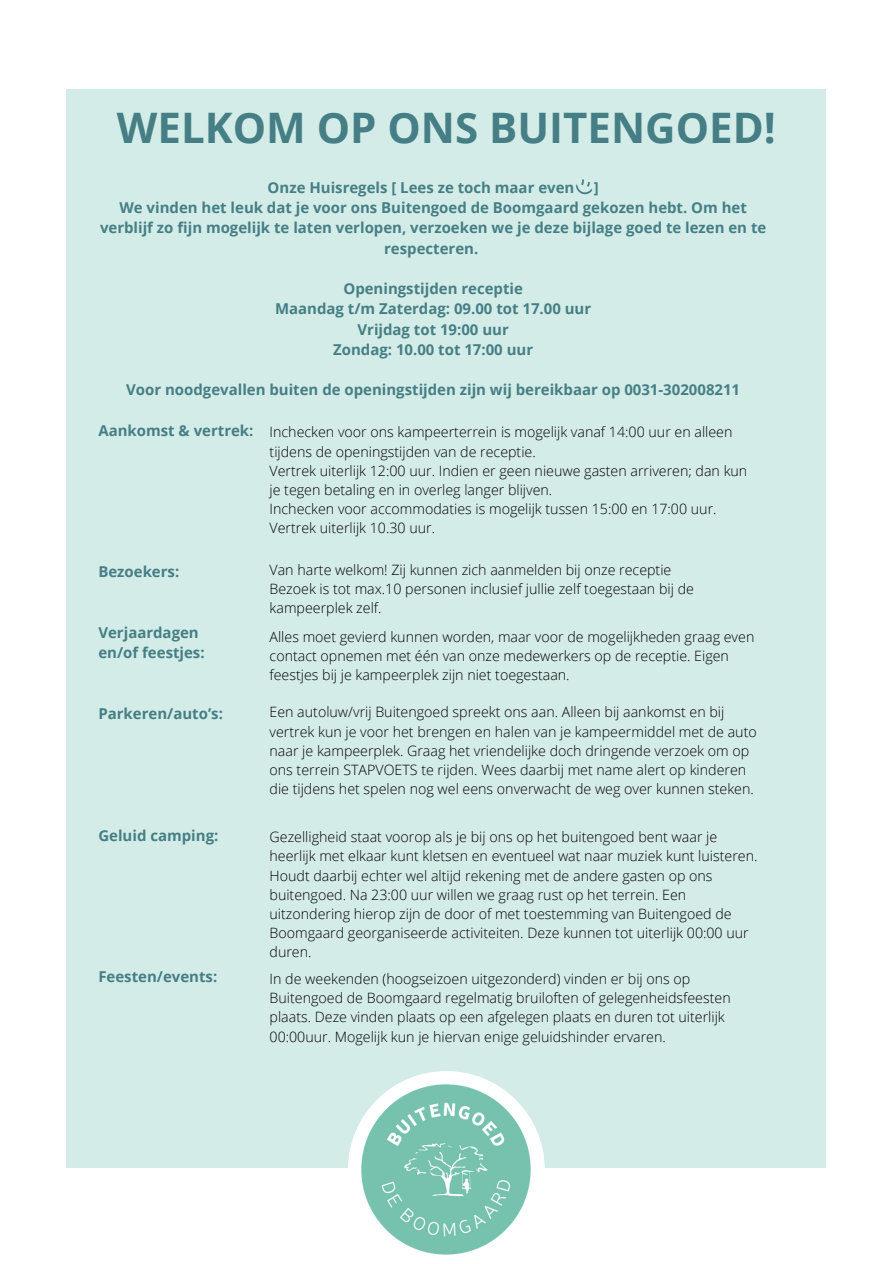
<style>
.page{position:relative;width:893px;height:1264px;background:#fff}
.page>*{position:absolute;margin:0;border:0;box-sizing:border-box;transform-origin:0 0}
.t1{font:700 42px "Open Sans";color:#457f85}
.t2{font:700 15px/20.2px "Open Sans";color:#457f85;text-align:center}
.t3{font:300 14.25px/19px "Open Sans";color:#000}
</style>
<div class="page">
<div style="left:66px;top:89px;width:759px;height:1078px;background:#d4ece8"></div>
<svg style="left:348px;top:1071px;width:196px;height:96px"></svg>
<img style="left:353px;top:1076px;width:186px;height:179px">
<svg style="left:575px;top:179px;width:18px;height:16px"></svg>
<h1 class="t1" style="left:117px;top:98px;width:660px">WELKOM OP ONS BUITENGOED!</h1>
<p class="t2" style="left:267px;top:177px;width:308px">Onze Huisregels [ Lees ze toch maar even</p>
<p class="t2" style="left:593px;top:177px;width:6px">]</p>
<p class="t2" style="left:119px;top:197px;width:629px">We vinden het leuk dat je voor ons Buitengoed de Boomgaard gekozen hebt. Om het</p>
<p class="t2" style="left:100px;top:217px;width:667px">verblijf zo fijn mogelijk te laten verlopen, verzoeken we je deze bijlage goed te lezen en te</p>
<p class="t2" style="left:384px;top:237px;width:96px">respecteren.</p>
<p class="t2" style="left:275px;top:278px;width:317px">Openingstijden receptie<br>Maandag t/m Zaterdag: 09.00 tot 17.00 uur<br>Vrijdag tot 19:00 uur<br>Zondag: 10.00 tot 17:00 uur</p>
<p class="t2" style="left:126px;top:379px;width:615px">Voor noodgevallen buiten de openingstijden zijn wij bereikbaar op 0031-302008211</p>
<p class="t2" style="left:98px;top:420px;width:157px">Aankomst &amp; vertrek:</p>
<p class="t3" style="left:269px;top:422px;width:479px">Inchecken voor ons kampeerterrein is mogelijk vanaf 14:00 uur en alleen tijdens de openingstijden van de receptie.<br>Vertrek uiterlijk 12:00 uur. Indien er geen nieuwe gasten arriveren; dan kun je tegen betaling en in overleg langer blijven.<br>Inchecken voor accommodaties is mogelijk tussen 15:00 en 17:00 uur.<br>Vertrek uiterlijk 10.30 uur.</p>
<p class="t3" style="left:269px;top:559px;width:426px">Van harte welkom! Zij kunnen zich aanmelden bij onze receptie<br>Bezoek is tot max.10 personen inclusief jullie zelf toegestaan bij de kampeerplek zelf.</p>
<p class="t3" style="left:269px;top:627px;width:486px">Alles moet gevierd kunnen worden, maar voor de mogelijkheden graag even contact opnemen met één van onze medewerkers op de receptie. Eigen feestjes bij je kampeerplek zijn niet toegestaan.</p>
<p class="t3" style="left:269px;top:702px;width:488px">Een autoluw/vrij Buitengoed spreekt ons aan. Alleen bij aankomst en bij vertrek kun je voor het brengen en halen van je kampeermiddel met de auto naar je kampeerplek. Graag het vriendelijke doch dringende verzoek om op ons terrein STAPVOETS te rijden. Wees daarbij met name alert op kinderen die tijdens het spelen nog wel eens onverwacht de weg over kunnen steken.</p>
<p class="t3" style="left:269px;top:827px;width:489px">Gezelligheid staat voorop als je bij ons op het buitengoed bent waar je heerlijk met elkaar kunt kletsen en eventueel wat naar muziek kunt luisteren.<br>Houdt daarbij echter wel altijd rekening met de andere gasten op ons buitengoed. Na 23:00 uur willen we graag rust op het terrein. Een uitzondering hierop zijn de door of met toestemming van Buitengoed de Boomgaard georganiseerde activiteiten. Deze kunnen tot uiterlijk 00:00 uur duren.</p>
<p class="t3" style="left:269px;top:969px;width:462px">In de weekenden (hoogseizoen uitgezonderd) vinden er bij ons op Buitengoed de Boomgaard regelmatig bruiloften of gelegenheidsfeesten plaats. Deze vinden plaats op een afgelegen plaats en duren tot uiterlijk 00:00uur. Mogelijk kun je hiervan enige geluidshinder ervaren.</p>
<p class="t2" style="left:98px;top:561px;width:82px">Bezoekers:</p>
<p class="t2" style="left:98px;top:622px;width:108px;text-align:left">Verjaardagen en/of feestjes:</p>
<p class="t2" style="left:98px;top:703px;width:126px">Parkeren/auto’s:</p>
<p class="t2" style="left:98px;top:824px;width:121px">Geluid camping:</p>
<p class="t2" style="left:98px;top:966px;width:120px">Feesten/events:</p>
</div>
